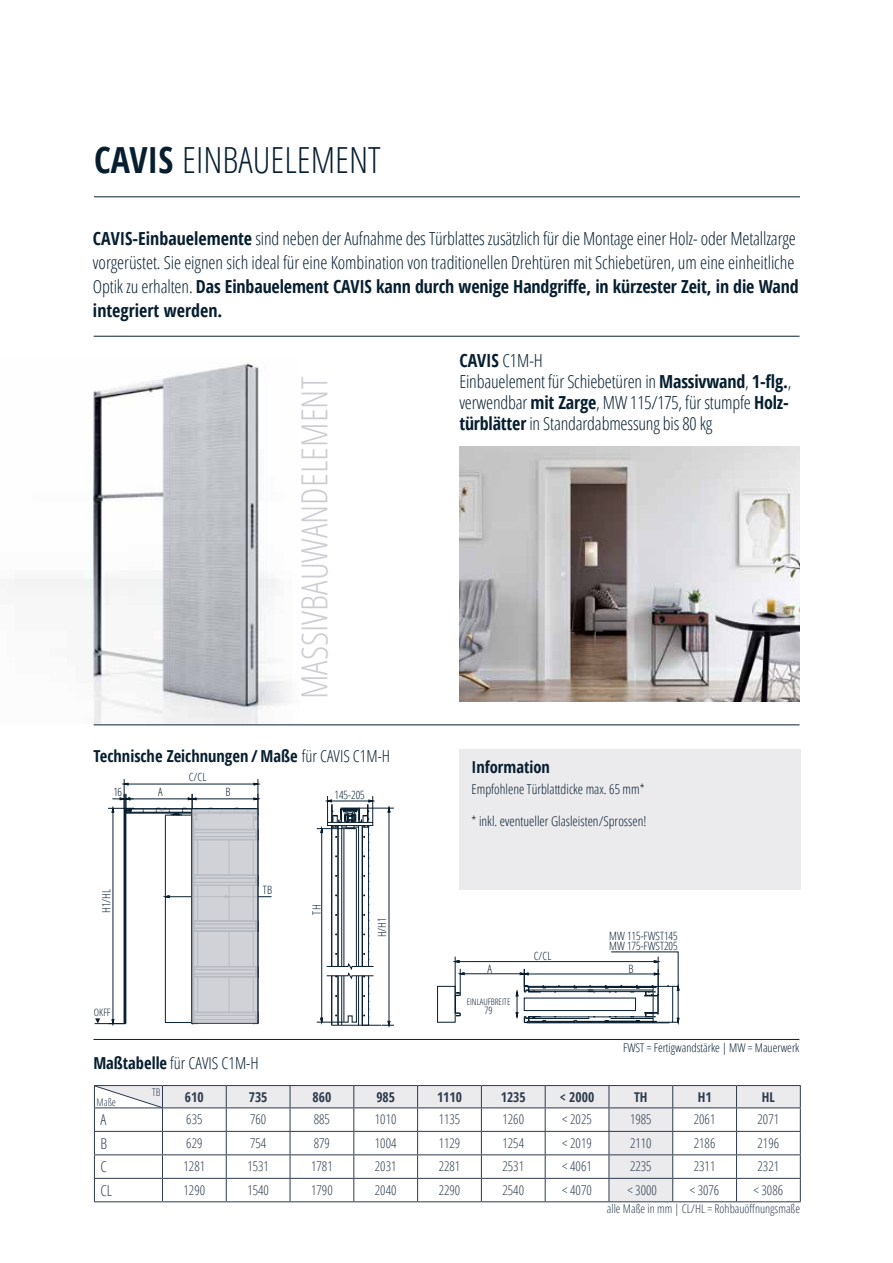
<style>
.page{position:relative;width:893px;height:1263px;background:#fff}
.page>*{position:absolute;margin:0;border:0;box-sizing:border-box;transform-origin:0 0}
.t1{font:300 condensed 36px "Open Sans";color:#cccdd3}
.t2{font:300 condensed 36px "Open Sans";color:#071e2f}
.t3{font:300 condensed 18px/24px "Open Sans";letter-spacing:-.01em;color:#071e2f}
.t4{font:700 condensed 16.5px "Open Sans";color:#071e2f}
.t5{font:300 condensed 16.5px "Open Sans";color:#071e2f}
.t6{font:300 condensed 15px "Open Sans";color:#2d3b4d}
.t7{font:300 condensed 13.5px "Open Sans";color:#2d3b4d}
.t8{font:300 condensed 13.5px "Open Sans";color:#071e2f}
.t9{font:700 condensed 13.5px "Open Sans";color:#2d3b4d}
.t10{font:300 condensed 12px "Open Sans";color:#2d3b4d}
.t11{font:300 condensed 12px "Open Sans";color:#071e2f}
.t12{font:300 condensed 11.4px/10.5px "Open Sans";color:#081e2f}
.t13{font:300 condensed 11.4px "Open Sans";color:#081e30}
.t14{font:300 condensed 10.5px "Open Sans";color:#2d3b4d}
.t15{font:300 condensed 10.2px "Open Sans";color:#081e2f}
.t16{font:300 condensed 8.85px "Open Sans";color:#081e2f}
.s1{font-weight:700}
.s2{font-weight:300}
</style>
<div class="page">
<hr style="left:94px;top:196px;width:706px;height:1px;background:#071e2f">
<hr style="left:94px;top:724px;width:705px;height:1px;background:#071e2f">
<hr style="left:94px;top:336px;width:705px;height:1px;background:#071e2f">
<img style="left:459px;top:446px;width:340px;height:255px">
<hr style="left:94px;top:1039px;width:705px;height:1px;background:#071e2f">
<img style="left:15px;top:363px;width:273px;height:361px">
<hr style="left:128px;top:784px;width:126px;height:1px;background:#081e2f">
<hr style="left:124px;top:779px;width:1px;height:30px;background:#081e2f">
<hr style="left:258px;top:779px;width:1px;height:35px;background:#081e2f">
<svg style="left:95px;top:794px;width:165px;height:231px"></svg>
<hr style="left:169px;top:896px;width:56px;height:1px;background:#081e2f">
<hr style="left:229px;top:896px;width:43px;height:1px;background:#081e2f">
<div style="left:437px;top:986px;width:18px;height:36px;border:1px solid #081e30"></div>
<hr style="left:464px;top:973px;width:56px;height:1px;background:#081e30">
<svg style="left:455px;top:969px;width:9px;height:47px"></svg>
<svg style="left:516px;top:951px;width:163px;height:73px"></svg>
<svg style="left:454px;top:960px;width:5px;height:3px"></svg>
<hr style="left:459px;top:961px;width:195px;height:1px;background:#081e30">
<hr style="left:658px;top:957px;width:1px;height:38px;background:#081e30">
<hr style="left:455px;top:957px;width:1px;height:39px;background:#081e30">
<svg style="left:317px;top:796px;width:77px;height:231px"></svg>
<svg style="left:194px;top:810px;width:62px;height:212px;background:#cccdd2"></svg>
<svg style="left:94px;top:1085px;width:707px;height:117px"></svg>
<div style="left:459px;top:749px;width:342px;height:140px;background:#ebeaed"></div>
<h1 class="t2" style="left:94px;top:136px;width:288px"><span class="s1">CAVIS</span> EINBAUELEMENT</h1>
<p class="t3" style="left:93px;top:226px;width:707px"><span class="s1">CAVIS-Einbauelemente</span> sind neben der Aufnahme des Türblattes zusätzlich für die Montage einer Holz- oder Metallzarge vorgerüstet. Sie eignen sich ideal für eine Kombination von traditionellen Drehtüren mit Schiebetüren, um eine einheitliche Optik zu erhalten. <span class="s1">Das Einbauelement CAVIS kann durch wenige Handgriffe, in kürzester Zeit, in die Wand integriert werden.</span></p>
<p class="t3" style="left:459px;top:349px;width:334px;line-height:21px"><span class="s1">CAVIS</span> C1M-H<br>Einbauelement für Schiebetüren in <span class="s1">Massivwand</span>, <span class="s1">1-flg.</span>, verwendbar <span class="s1">mit Zarge</span>, MW 115/175, für stumpfe <span class="s1">Holz&shy;türblätter</span> in Standardabmessung bis 80 kg</p>
<h1 class="t1" style="left:290px;top:699px;width:324px;rotate:-90deg">MASSIVBAUWANDELEMENT</h1>
<p class="t4" style="left:93px;top:744px;width:298px">Technische Zeichnungen / Maße <span class="s2">für CAVIS C1M-H</span></p>
<p class="t12" style="left:114px;top:787px;width:10px">16</p>
<p class="t12" style="left:158px;top:787px;width:6px">A</p>
<p class="t12" style="left:189px;top:772px;width:19px">C/CL</p>
<p class="t12" style="left:226px;top:787px;width:7px">B</p>
<p class="t12" style="left:101px;top:913px;width:26px;rotate:-90deg">H1/HL</p>
<p class="t12" style="left:263px;top:884px;width:11px">TB</p>
<p class="t15" style="left:94px;top:1005px;width:18px">OKFF</p>
<p class="t5" style="left:93px;top:1052px;width:167px"><span class="s1">Maßtabelle</span> für CAVIS C1M-H</p>
<p class="t13" style="left:334px;top:787px;width:32px">145-205</p>
<p class="t13" style="left:309px;top:915px;width:12px;rotate:-90deg">TH</p>
<p class="t13" style="left:374px;top:937px;width:22px;rotate:-90deg">H/H1</p>
<p class="t4" style="left:472px;top:755px;width:80px">Information</p>
<p class="t8" style="left:472px;top:780px;width:175px">Empfohlene Türblattdicke max. 65 mm*</p>
<p class="t8" style="left:472px;top:812px;width:176px">* inkl. eventueller Glasleisten/Sprossen!</p>
<p class="t12" style="left:487px;top:963px;width:6px">A</p>
<p class="t16" style="left:467px;top:995px;width:45px">EINLAUFBREITE</p>
<p class="t15" style="left:484px;top:1004px;width:10px">79</p>
<p class="t12" style="left:534px;top:950px;width:19px">C/CL</p>
<p class="t12" style="left:609px;top:930px;width:70px">MW 115-FWST145<br>MW 175-FWST205</p>
<p class="t12" style="left:628px;top:963px;width:7px">B</p>
<p class="t11" style="left:623px;top:1040px;width:178px">FWST = Fertigwandstärke | MW = Mauerwerk</p>
<p class="t14" style="left:97px;top:1095px;width:21px">Maße</p>
<p class="t14" style="left:152px;top:1085px;width:10px">TB</p>
<p class="t9" style="left:185px;top:1087px;width:20px">610</p>
<p class="t9" style="left:249px;top:1087px;width:20px">735</p>
<p class="t9" style="left:313px;top:1087px;width:20px">860</p>
<p class="t9" style="left:376px;top:1087px;width:20px">985</p>
<p class="t9" style="left:437px;top:1087px;width:27px">1110</p>
<p class="t9" style="left:501px;top:1087px;width:27px">1235</p>
<p class="t9" style="left:560px;top:1087px;width:36px">&lt; 2000</p>
<p class="t9" style="left:634px;top:1087px;width:15px">TH</p>
<p class="t9" style="left:698px;top:1087px;width:15px">H1</p>
<p class="t9" style="left:762px;top:1087px;width:15px">HL</p>
<p class="t6" style="left:100px;top:1110px;width:7px">A</p>
<p class="t7" style="left:186px;top:1110px;width:18px">635</p>
<p class="t7" style="left:250px;top:1110px;width:18px">760</p>
<p class="t7" style="left:314px;top:1110px;width:18px">885</p>
<p class="t7" style="left:375px;top:1110px;width:23px">1010</p>
<p class="t7" style="left:439px;top:1110px;width:23px">1135</p>
<p class="t7" style="left:502px;top:1110px;width:23px">1260</p>
<p class="t7" style="left:562px;top:1110px;width:31px">&lt; 2025</p>
<p class="t7" style="left:630px;top:1110px;width:23px">1985</p>
<p class="t7" style="left:694px;top:1110px;width:23px">2061</p>
<p class="t7" style="left:758px;top:1110px;width:23px">2071</p>
<p class="t6" style="left:100px;top:1133px;width:8px">B</p>
<p class="t7" style="left:186px;top:1134px;width:18px">629</p>
<p class="t7" style="left:250px;top:1134px;width:18px">754</p>
<p class="t7" style="left:314px;top:1134px;width:18px">879</p>
<p class="t7" style="left:375px;top:1134px;width:23px">1004</p>
<p class="t7" style="left:439px;top:1134px;width:23px">1129</p>
<p class="t7" style="left:502px;top:1134px;width:23px">1254</p>
<p class="t7" style="left:562px;top:1134px;width:31px">&lt; 2019</p>
<p class="t7" style="left:630px;top:1134px;width:23px">2110</p>
<p class="t7" style="left:694px;top:1134px;width:23px">2186</p>
<p class="t7" style="left:758px;top:1134px;width:23px">2196</p>
<p class="t6" style="left:100px;top:1157px;width:8px">C</p>
<p class="t7" style="left:184px;top:1157px;width:23px">1281</p>
<p class="t7" style="left:247px;top:1157px;width:23px">1531</p>
<p class="t7" style="left:311px;top:1157px;width:23px">1781</p>
<p class="t7" style="left:375px;top:1157px;width:23px">2031</p>
<p class="t7" style="left:439px;top:1157px;width:23px">2281</p>
<p class="t7" style="left:502px;top:1157px;width:23px">2531</p>
<p class="t7" style="left:562px;top:1157px;width:31px">&lt; 4061</p>
<p class="t7" style="left:630px;top:1157px;width:23px">2235</p>
<p class="t7" style="left:694px;top:1157px;width:23px">2311</p>
<p class="t7" style="left:758px;top:1157px;width:23px">2321</p>
<p class="t6" style="left:100px;top:1180px;width:13px">CL</p>
<p class="t7" style="left:184px;top:1180px;width:23px">1290</p>
<p class="t7" style="left:247px;top:1180px;width:23px">1540</p>
<p class="t7" style="left:311px;top:1180px;width:23px">1790</p>
<p class="t7" style="left:375px;top:1180px;width:23px">2040</p>
<p class="t7" style="left:439px;top:1180px;width:23px">2290</p>
<p class="t7" style="left:502px;top:1180px;width:23px">2540</p>
<p class="t7" style="left:562px;top:1180px;width:31px">&lt; 4070</p>
<p class="t7" style="left:627px;top:1180px;width:31px">&lt; 3000</p>
<p class="t7" style="left:690px;top:1180px;width:31px">&lt; 3076</p>
<p class="t7" style="left:754px;top:1180px;width:31px">&lt; 3086</p>
<p class="t10" style="left:607px;top:1201px;width:195px">alle Maße in mm | CL/HL = Rohbauöffnungsmaße</p>
</div>
